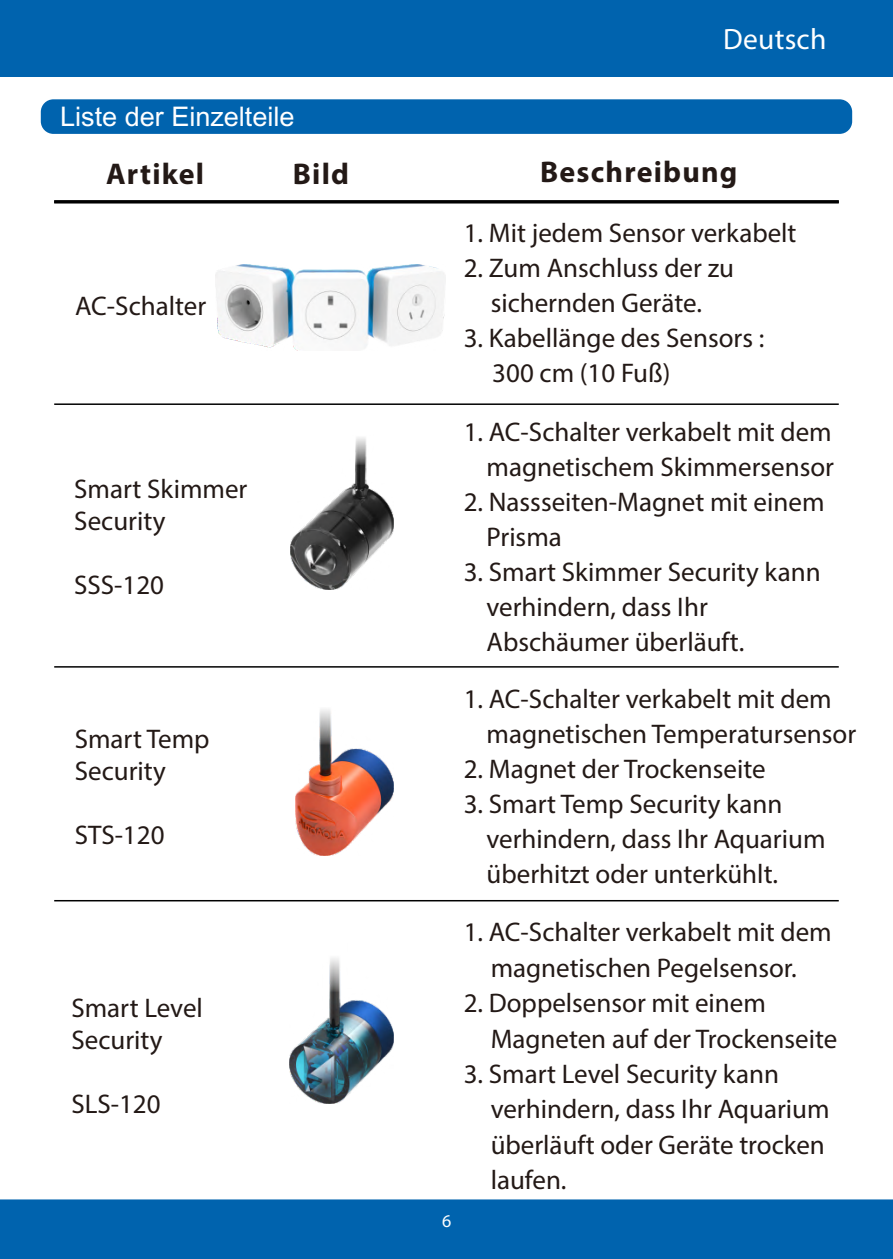
<style>
.page{position:relative;width:893px;height:1259px;background:#fff}
.page>*{position:absolute;margin:0;border:0;box-sizing:border-box;transform-origin:0 0}
.t1{font:700 30px "Myriad Pro";letter-spacing:.04em;color:#231916}
.t2{font:29.4px "Myriad Pro";letter-spacing:.01em;color:#fff}
.t3{font:27px/35.1px "Myriad Pro";color:#231916}
.t4{font:27px "Arial Unicode MS";color:#fff}
.t5{font:18px "Myriad Pro";color:#fff}
</style>
<div class="page">
<div style="left:0;top:0;width:893px;height:77px;background:#0063ae"></div>
<div style="left:0;top:1199px;width:893px;height:60px;background:#0063ae"></div>
<div style="left:41px;top:99px;width:811px;height:35px;background:#0063ae;border-radius:13px"></div>
<img style="left:216px;top:264px;width:230px;height:86px">
<img style="left:289px;top:1000px;width:105px;height:103px">
<svg style="left:323px;top:958px;width:24px;height:43px"></svg>
<img style="left:295px;top:748px;width:99px;height:107px">
<svg style="left:314px;top:709px;width:25px;height:45px"></svg>
<img style="left:290px;top:472px;width:104px;height:117px">
<svg style="left:355px;top:437px;width:12px;height:35px"></svg>
<hr style="left:54px;top:403px;width:785px;height:2px;background:#000">
<hr style="left:54px;top:666px;width:785px;height:1px;background:#000">
<hr style="left:54px;top:900px;width:785px;height:1px;background:#000">
<hr style="left:54px;top:200px;width:785px;height:3px;background:#000">
<p class="t4" style="left:60px;top:107px;width:236px">Liste der Einzelteile</p>
<p class="t2" style="left:723px;top:27px;width:105px">Deutsch</p>
<p class="t1" style="left:106px;top:161px;width:99px">Artikel</p>
<p class="t1" style="left:293px;top:162px;width:58px">Bild</p>
<p class="t1" style="left:540px;top:160px;width:199px">Beschreibung</p>
<p class="t3" style="left:464px;top:218px;width:334px">1. Mit jedem Sensor verkabelt</p>
<p class="t3" style="left:464px;top:253px;width:272px;text-align:center">2. Zum Anschluss der zu sichernden Geräte.</p>
<p class="t3" style="left:492px;top:323px;width:274px;text-indent:-29px">3. Kabellänge des Sensors :<br>300 cm (10 Fuß)</p>
<p class="t3" style="left:75px;top:291px;width:133px">AC-Schalter</p>
<p class="t3" style="left:74px;top:475px;width:175px;line-height:31.8px">Smart Skimmer<br>Security</p>
<p class="t3" style="left:74px;top:569px;width:91px">SSS-120</p>
<p class="t3" style="left:75px;top:725px;width:136px;line-height:31.8px">Smart Temp<br>Security</p>
<p class="t3" style="left:75px;top:819px;width:91px">STS-120</p>
<p class="t3" style="left:71px;top:995px;width:133px;line-height:31.8px">Smart Level<br>Security</p>
<p class="t3" style="left:71px;top:1088px;width:91px">SLS-120</p>
<p class="t5" style="left:442px;top:1214px;width:11px">6</p>
<p class="t3" style="left:464px;top:417px;width:372px;text-align:right">1. AC-Schalter verkabelt mit dem magnetischem Skimmersensor</p>
<p class="t3" style="left:487px;top:487px;width:339px;text-indent:-23px">2. Nassseiten-Magnet mit einem<br>Prisma</p>
<p class="t3" style="left:487px;top:557px;width:336px;text-indent:-23px">3. Smart Skimmer Security kann verhindern, dass Ihr<br>Abschäumer überläuft.</p>
<p class="t3" style="left:487px;top:684px;width:371px;text-indent:-23px">1. AC-Schalter verkabelt mit dem magnetischen Temperatursensor</p>
<p class="t3" style="left:464px;top:754px;width:304px">2. Magnet der Trockenseite</p>
<p class="t3" style="left:487px;top:789px;width:340px;text-indent:-23px">3. Smart Temp Security kann verhindern, dass Ihr Aquarium überhitzt oder unterkühlt.</p>
<p class="t3" style="left:464px;top:917px;width:370px;text-align:center">1. AC-Schalter verkabelt mit dem magnetischen Pegelsensor.</p>
<p class="t3" style="left:491px;top:987px;width:348px;text-indent:-27px">2. Doppelsensor mit einem<br>Magneten auf der Trockenseite</p>
<p class="t3" style="left:491px;top:1058px;width:340px;text-indent:-27px">3. Smart Level Security kann verhindern, dass Ihr Aquarium überläuft oder Geräte trocken laufen.</p>
</div>
